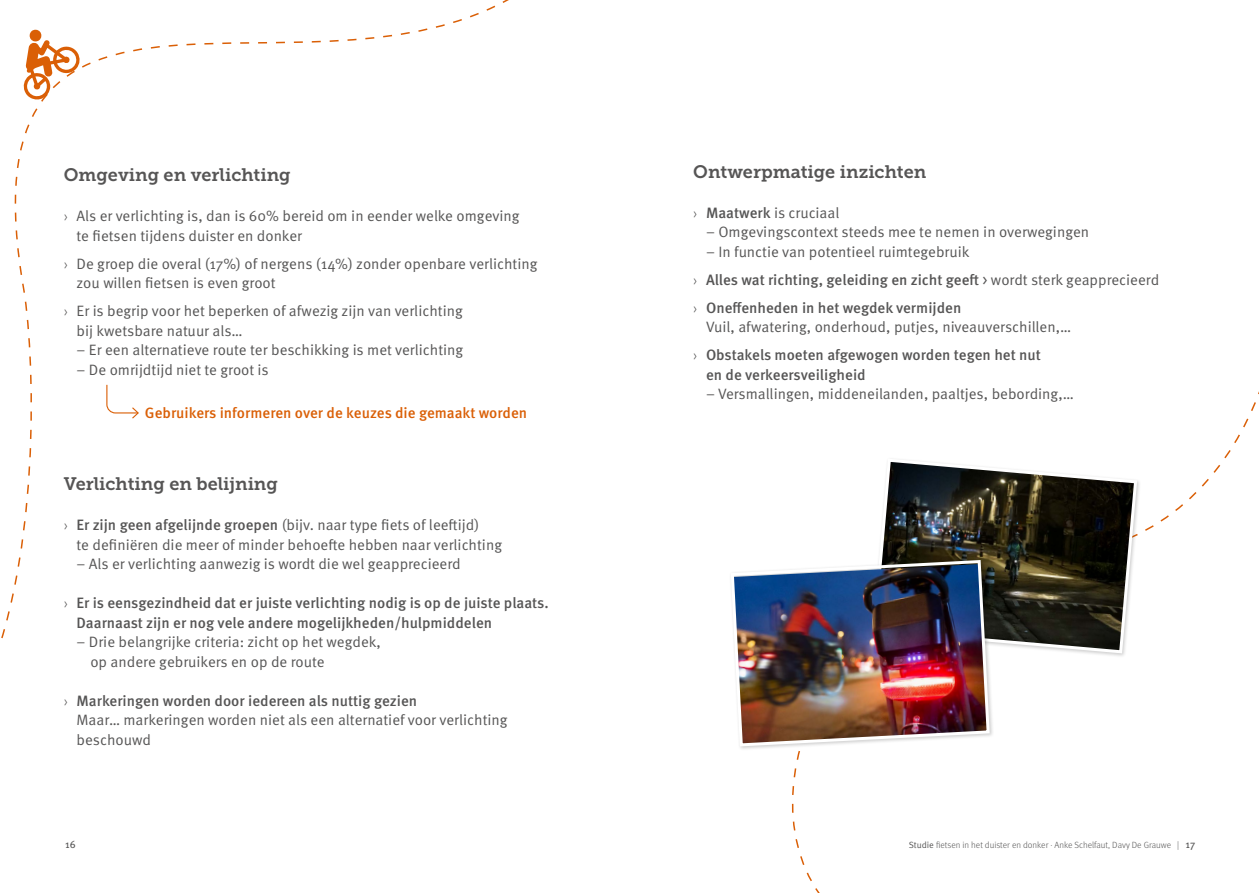
<style>
.page{position:relative;width:1259px;height:893px;background:#fff}
.page>*{position:absolute;margin:0;border:0;box-sizing:border-box;transform-origin:0 0}
.t1{font:18px "Museo Slab 700";color:#565555}
.t2{font:15px/19.5px "Meta Pro Norm";color:#565555}
.t3{font:500 15px/19.5px "Meta Pro";color:#565555}
.t4{font:500 15px "Meta Pro";color:#da5f06}
.t5{font:10.5px "Meta Pro";color:#565555}
.t6{font:300 9px "Meta Pro";color:#565555}
.s1{font-family:"Meta Pro";font-weight:300}
.s2{font-family:"Meta Pro";font-weight:500}
.s3{font-weight:300}
.s4{font-family:"Meta Pro Norm";font-weight:400}
.s5{font-weight:400;font-size:10.5px}
</style>
<div class="page">
<svg style="left:23px;top:29px;width:57px;height:73px"></svg>
<svg style="left:882px;top:462px;width:256px;height:193px;background:#46453c"></svg>
<div style="left:728px;top:558px;width:266px;height:193px;background:#000;opacity:.2"></div>
<img style="left:729px;top:558px;width:262px;height:190px">
<p class="t1" style="left:64px;top:165px;width:228px">Omgeving en verlichting</p>
<p class="t2" style="left:77px;top:205px;width:444px;text-indent:-13px"><span class="s1">›</span> Als er verlichting is, dan is 60% bereid om in eender welke omgeving te fietsen tijdens duister en donker</p>
<p class="t2" style="left:77px;top:253px;width:462px;text-indent:-13px"><span class="s1">›</span> De groep die overal (17%) of nergens (14%) zonder openbare verlichting zou willen fietsen is even groot</p>
<p class="t2" style="left:77px;top:300px;width:388px;text-indent:-13px"><span class="s1">›</span> Er is begrip voor het beperken of afwezig zijn van verlichting bij kwetsbare natuur als…</p>
<p class="t2" style="left:77px;top:339px;width:388px">– Er een alternatieve route ter beschikking is met verlichting</p>
<p class="t2" style="left:77px;top:359px;width:194px">– De omrijdtijd niet te groot is</p>
<p class="t4" style="left:145px;top:401px;width:384px">Gebruikers informeren over de keuzes die gemaakt worden</p>
<p class="t1" style="left:64px;top:474px;width:216px">Verlichting en belijning</p>
<p class="t2" style="left:77px;top:514px;width:427px;text-indent:-13px"><span class="s1">›</span> <span class="s2">Er zijn geen afgelijnde groepen</span> (bijv. naar type fiets of leeftijd)<br>te definiëren die meer of minder behoefte hebben naar verlichting</p>
<p class="t2" style="left:77px;top:553px;width:386px">– Als er verlichting aanwezig is wordt die wel geapprecieerd</p>
<p class="t3" style="left:77px;top:592px;width:474px;text-indent:-13px"><span class="s3">›</span> Er is eensgezindheid dat er juiste verlichting nodig is op de juiste plaats.<br>Daarnaast zijn er nog vele andere mogelijkheden/hulpmiddelen</p>
<p class="t2" style="left:90px;top:631px;width:292px;text-indent:-14px">– Drie belangrijke criteria: zicht op het wegdek, op andere gebruikers en op de route</p>
<p class="t3" style="left:64px;top:690px;width:355px"><span class="s3">›</span> Markeringen worden door iedereen als nuttig gezien</p>
<p class="t2" style="left:77px;top:709px;width:432px">Maar… markeringen worden niet als een alternatief voor verlichting beschouwd</p>
<p class="t1" style="left:693px;top:162px;width:234px">Ontwerpmatige inzichten</p>
<p class="t2" style="left:693px;top:202px;width:148px"><span class="s1">›</span> <span class="s2">Maatwerk</span> is cruciaal</p>
<p class="t2" style="left:706px;top:221px;width:385px">– Omgevingscontext steeds mee te nemen in overwegingen</p>
<p class="t2" style="left:706px;top:241px;width:265px">– In functie van potentieel ruimtegebruik</p>
<p class="t3" style="left:693px;top:265px;width:467px;line-height:28px"><span class="s3">›</span> Alles wat richting, geleiding en zicht geeft <span class="s4">&gt; wordt sterk geapprecieerd </span><span class="s3">›</span> Oneffenheden in het wegdek vermijden</p>
<p class="t2" style="left:706px;top:316px;width:367px">Vuil, afwatering, onderhoud, putjes, niveauverschillen,…</p>
<p class="t3" style="left:706px;top:345px;width:336px;text-indent:-13px"><span class="s3">›</span> Obstakels moeten afgewogen worden tegen het nut en de verkeersveiligheid</p>
<p class="t2" style="left:706px;top:383px;width:369px">– Versmallingen, middeneilanden, paaltjes, bebording,…</p>
<p class="t5" style="left:65px;top:836px;width:12px">16</p>
<p class="t6" style="left:908px;top:838px;width:288px"><span class="s4">Studie</span> fietsen in het duister en donker · Anke Schelfaut, Davy De Grauwe | <span class="s5">17</span></p>
</div>
